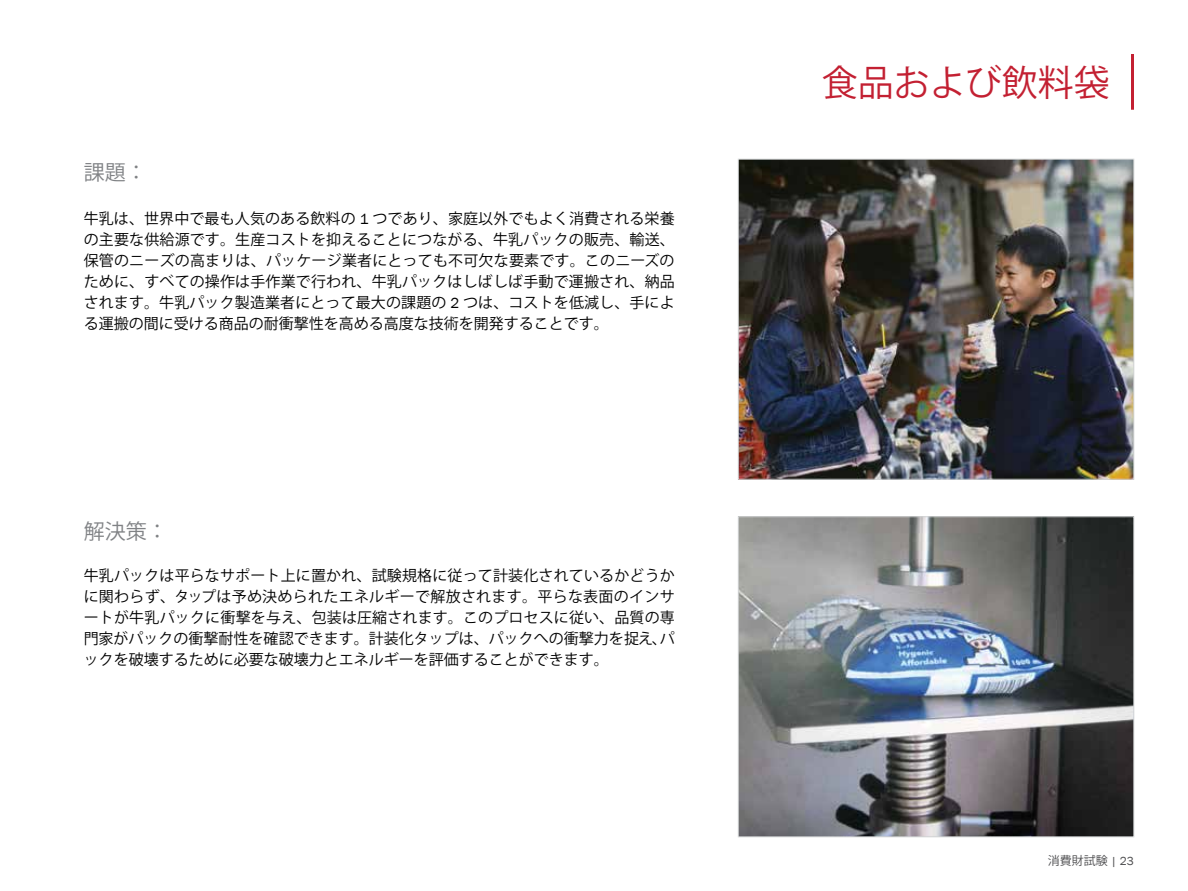
<style>
.page{position:relative;width:1188px;height:891px;background:#fff}
.page>*{position:absolute;margin:0;border:0;box-sizing:border-box;transform-origin:0 0}
.t1{font:36px "Koz Go Pro";color:#c32032}
.t2{font:21px "Koz Go Pro";color:#808285}
.t3{font:15px/21px "Koz Go Pro";color:#000;text-align:justify}
.t4{font:12px "Koz Go Pro";color:#4d4d4f}
.s1{font-family:"Franklin Gothic"}
</style>
<div class="page">
<img style="left:740px;top:519px;width:392px;height:316px">
<div style="left:738px;top:517px;width:396px;height:320px;border:1px solid #d1d3d4"></div>
<img style="left:740px;top:161px;width:392px;height:316px">
<div style="left:738px;top:159px;width:396px;height:320px;border:1px solid #d1d3d4"></div>
<hr style="left:1131px;top:54px;width:3px;height:56px;background:#c32032">
<h2 class="t2" style="left:84px;top:159px;width:65px">課題：</h2>
<p class="t3" style="left:84px;top:208px;width:593px">牛乳は、世界中で最も人気のある飲料の <span class="s1">1</span> つであり、家庭以外でもよく消費される栄養の主要な供給源です。生産コストを抑えることにつながる、牛乳パックの販売、輸送、保管のニーズの高まりは、パッケージ業者にとっても不可欠な要素です。このニーズのために、すべての操作は手作業で行われ、牛乳パックはしばしば手動で運搬され、納品されます。牛乳パック製造業者にとって最大の課題の <span class="s1">2</span> つは、コストを低減し、手による運搬の間に受ける商品の耐衝撃性を高める高度な技術を開発することです。</p>
<h2 class="t2" style="left:84px;top:518px;width:86px">解決策：</h2>
<p class="t3" style="left:84px;top:566px;width:593px">牛乳パックは平らなサポート上に置かれ、試験規格に従って計装化されているかどうかに関わらず、タップは予め決められたエネルギーで解放されます。平らな表面のインサートが牛乳パックに衝撃を与え、包装は圧縮されます。このプロセスに従い、品質の専門家がパックの衝撃耐性を確認できます。計装化タップは、パックへの衝撃力を捉え、パックを破壊するために必要な破壊力とエネルギーを評価することができます。</p>
<h1 class="t1" style="left:822px;top:60px;width:289px">食品および飲料袋</h1>
<p class="t4" style="left:1048px;top:853px;width:88px">消費財試験 <span class="s1">| 23</span></p>
</div>
